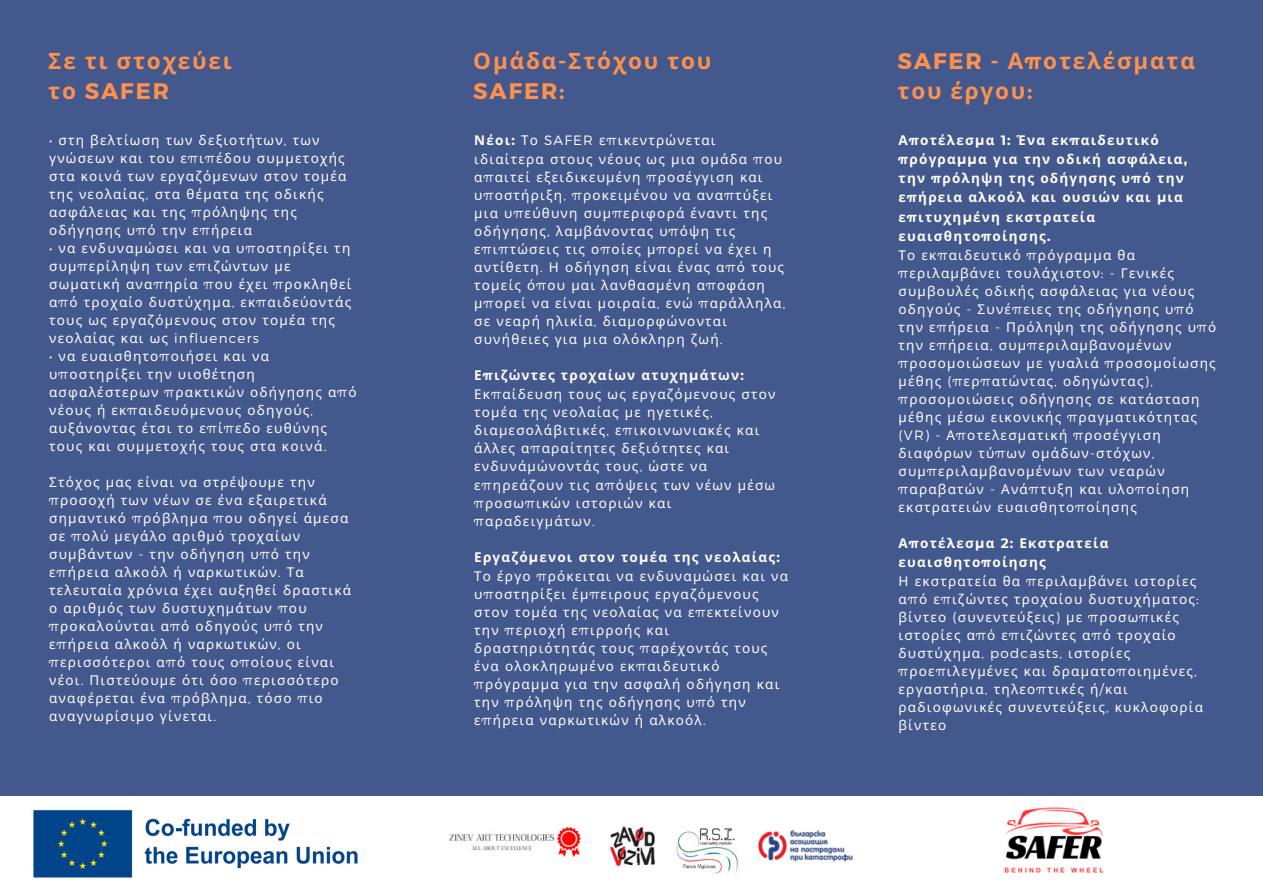
<style>
.page{position:relative;width:1263px;height:894px;background:#fff}
.page>*{position:absolute;margin:0;border:0;box-sizing:border-box;transform-origin:0 0}
.t1{font:700 22.5px/29.2px "Noto Sans";letter-spacing:.08em;color:#ff914d}
.t2{font:13.5px/18px "Noto Sans";letter-spacing:.09em;color:#fff}
.t3{font:700 13.5px/19.2px "Noto Sans";letter-spacing:.09em;color:#fff}
.s1{font-family:"Montserrat"}
.s2{font-family:"Montserrat";font-weight:300}
.s3{font-weight:700}
.s4{font-family:"Montserrat";font-weight:700}
.s5{font-weight:400}
</style>
<div class="page">
<img style="left:595px;top:795px;width:93px;height:72px">
<img style="left:443px;top:795px;width:152px;height:62px">
<img style="left:720px;top:795px;width:174px;height:67px">
<img style="left:934px;top:795px;width:240px;height:78px">
<div style="left:0;top:0;width:1263px;height:795px;background:#43588c"></div>
<img style="left:33px;top:809px;width:325px;height:69px">
<img style="left:655px;top:798px;width:102px;height:76px">
<p class="t1" style="left:48px;top:46px;width:185px">Σε τι στοχεύει το <span class="s1">SAFER</span></p>
<p class="t2" style="left:49px;top:131px;width:299px"><span class="s2">•</span> στη βελτίωση των δεξιοτήτων<span class="s2">,</span> των γνώσεων και του ε<span class="s2">π</span>ι<span class="s2">π</span>έδου συμμετοχής στα κοινά των εργαζόμενων στον τομέα της νεολαίας<span class="s2">,</span> στα θέματα της οδικής ασφάλειας και της <span class="s2">π</span>ρόληψης</p>
<p class="t2" style="left:273px;top:203px;width:25px">της</p>
<p class="t2" style="left:49px;top:221px;width:204px">οδήγησης υ<span class="s2">π</span>ό την ε<span class="s2">π</span>ήρεια</p>
<p class="t2" style="left:49px;top:239px;width:304px"><span class="s2">•</span> να ενδυναμώσει και να υ<span class="s2">π</span>οστηρίξει τη συμ<span class="s2">π</span>ερίληψη των ε<span class="s2">π</span>ιζώντων με σωματική ανα<span class="s2">π</span>ηρία <span class="s2">π</span>ου έχει <span class="s2">π</span>ροκληθεί α<span class="s2">π</span>ό</p>
<p class="t2" style="left:49px;top:293px;width:304px;text-indent:35px">τροχαίο δυστύχημα<span class="s2">,</span> εκ<span class="s2">π</span>αιδεύοντάς τους ως εργαζόμενους στον τομέα της νεολαίας και ως <span class="s2">influencers</span></p>
<p class="t2" style="left:49px;top:347px;width:309px"><span class="s2">•</span> να ευαισθητο<span class="s2">π</span>οιήσει και να υ<span class="s2">π</span>οστηρίξει την υιοθέτηση ασφαλέστερων <span class="s2">π</span>ρακτικών οδήγησης α<span class="s2">π</span>ό νέους ή εκ<span class="s2">π</span>αιδευόμενους οδηγούς<span class="s2">,</span></p>
<p class="t2" style="left:49px;top:419px;width:279px">αυξάνοντας έτσι το ε<span class="s2">π</span>ί<span class="s2">π</span>εδο ευθύνης τους και συμμετοχής τους στα κοινά<span class="s2">.</span></p>
<p class="t2" style="left:49px;top:473px;width:279px">Στόχος μας είναι να στρέψουμε την <span class="s2">π</span>ροσοχή των νέων σε ένα εξαιρετικά σημαντικό <span class="s2">π</span>ρόβλημα <span class="s2">π</span>ου</p>
<p class="t2" style="left:49px;top:509px;width:304px;text-indent:199px">οδηγεί άμεσα σε <span class="s2">π</span>ολύ μεγάλο αριθμό τροχαίων συμβάντων <span class="s2">-</span> την οδήγηση υ<span class="s2">π</span>ό την ε<span class="s2">π</span>ήρεια αλκοόλ ή ναρκωτικών<span class="s2">.</span> Τα τελευταία χρόνια έχει αυξηθεί δραστικά ο αριθμός των δυστυχημάτων <span class="s2">π</span>ου <span class="s2">π</span>ροκαλούνται α<span class="s2">π</span>ό οδηγούς υ<span class="s2">π</span>ό την ε<span class="s2">π</span>ήρεια αλκοόλ ή ναρκωτικών<span class="s2">,</span> οι <span class="s2">π</span>ερισσότεροι α<span class="s2">π</span>ό τους ο<span class="s2">π</span>οίους είναι νέοι<span class="s2">.</span> Πιστεύουμε ότι όσο <span class="s2">π</span>ερισσότερο αναφέρεται ένα <span class="s2">π</span>ρόβλημα<span class="s2">,</span> τόσο <span class="s2">π</span>ιο αναγνωρίσιμο γίνεται<span class="s2">.</span></p>
<h1 class="t1" style="left:473px;top:46px;width:239px">Ομάδα<span class="s1">-</span>Στόχου του<br><span class="s1">SAFER:</span></h1>
<p class="t2" style="left:474px;top:131px;width:313px"><span class="s3">Νέοι</span><span class="s4">:</span> Το <span class="s2">SAFER</span> ε<span class="s2">π</span>ικεντρώνεται ιδιαίτερα στους νέους ως μια ομάδα <span class="s2">π</span>ου α<span class="s2">π</span>αιτεί εξειδικευμένη <span class="s2">π</span>ροσέγγιση και υ<span class="s2">π</span>οστήριξη<span class="s2">, π</span>ροκειμένου να ανα<span class="s2">π</span>τύξει μια υ<span class="s2">π</span>εύθυνη συμ<span class="s2">π</span>εριφορά έναντι της οδήγησης<span class="s2">,</span> λαμβάνοντας υ<span class="s2">π</span>όψη τις ε<span class="s2">π</span>ι<span class="s2">π</span>τώσεις τις ο<span class="s2">π</span>οίες μ<span class="s2">π</span>ορεί να έχει η αντίθετη<span class="s2">.</span> Η οδήγηση είναι ένας α<span class="s2">π</span>ό τους τομείς ό<span class="s2">π</span>ου μαι λανθασμένη α<span class="s2">π</span>οφάση μ<span class="s2">π</span>ορεί να είναι μοιραία<span class="s2">,</span> ενώ <span class="s2">π</span>αράλληλα<span class="s2">,</span></p>
<p class="t2" style="left:474px;top:312px;width:254px">σε νεαρή ηλικία<span class="s2">,</span> διαμορφώνονται συνήθειες για μια ολόκληρη ζωή<span class="s2">.</span></p>
<p class="t2" style="left:474px;top:366px;width:303px"><span class="s3">Ε</span><span class="s4">π</span><span class="s3">ιζώντες τροχαίων ατυχη</span><span class="s4">μ</span><span class="s3">άτων</span><span class="s4">:<br></span>Εκ<span class="s2">π</span>αίδευση τους ως εργαζόμενους στον τομέα της νεολαίας με ηγετικές<span class="s2">, </span>διαμεσολάβιτικές<span class="s2">,</span> ε<span class="s2">π</span>ικοινωνιακές και άλλες α<span class="s2">π</span>αραίτητες δεξιότητες και ενδυνάμώνοντάς τους<span class="s2">,</span> ώστε να ε<span class="s2">π</span>ηρεάζουν τις α<span class="s2">π</span>όψεις των νέων μέσω <span class="s2">π</span>ροσω<span class="s2">π</span>ικών ιστοριών και <span class="s2">π</span>αραδειγμάτων<span class="s2">.</span></p>
<p class="t3" style="left:474px;top:546px;width:307px">Εργαζό<span class="s1">μ</span>ενοι στον το<span class="s1">μ</span>έα της νεολαίας<span class="s1">:<br></span><span class="s5">Το έργο</span> <span class="s2">π</span><span class="s5">ρόκειται να ενδυναμώσει</span></p>
<p class="t2" style="left:474px;top:566px;width:315px;text-indent:268px">και να υ<span class="s2">π</span>οστηρίξει έμ<span class="s2">π</span>ειρους εργαζόμενους στον τομέα της νεολαίας να ε<span class="s2">π</span>εκτείνουν την <span class="s2">π</span>εριοχή ε<span class="s2">π</span>ιρροής και δραστηριότητάς τους <span class="s2">π</span>αρέχοντάς τους ένα ολοκληρωμένο εκ<span class="s2">π</span>αιδευτικό <span class="s2">π</span>ρόγραμμα για την ασφαλή οδήγηση και την <span class="s2">π</span>ρόληψη της οδήγησης υ<span class="s2">π</span>ό την ε<span class="s2">π</span>ήρεια ναρκωτικών ή αλκοόλ<span class="s2">.</span></p>
<p class="t1" style="left:898px;top:46px;width:299px"><span class="s1">SAFER -</span> Α<span class="s1">π</span>οτελέσματα του έργου<span class="s1">:</span></p>
<p class="t3" style="left:898px;top:130px;width:290px">Α<span class="s1">π</span>οτέλεσ<span class="s1">μ</span>α <span class="s1">1:</span> Ένα εκ<span class="s1">π</span>αιδευτικό <span class="s1">π</span>ρόγρα<span class="s1">μμ</span>α για την οδική ασφάλεια<span class="s1">, </span>την <span class="s1">π</span>ρόληψη της οδήγησης υ<span class="s1">π</span>ό την ε<span class="s1">π</span>ήρεια αλκοόλ και ουσιών και <span class="s1">μ</span>ια ε<span class="s1">π</span>ιτυχη<span class="s1">μ</span>ένη εκστρατεία</p>
<p class="t2" style="left:898px;top:226px;width:297px"><span class="s3">ευαισθητο</span><span class="s4">π</span><span class="s3">οίησης</span><span class="s4">.<br></span>Το εκ<span class="s2">π</span>αιδευτικό <span class="s2">π</span>ρόγραμμα θα <span class="s2">π</span>εριλαμβάνει τουλάχιστον<span class="s2">: -</span> Γενικές συμβουλές οδικής ασφάλειας για νέους οδηγούς <span class="s2">-</span> Συνέ<span class="s2">π</span>ειες της οδήγησης υ<span class="s2">π</span>ό την ε<span class="s2">π</span>ήρεια <span class="s2">-</span> Πρόληψη της</p>
<p class="t2" style="left:898px;top:317px;width:319px;text-indent:211px">οδήγησης υ<span class="s2">π</span>ό την ε<span class="s2">π</span>ήρεια<span class="s2">,</span> συμ<span class="s2">π</span>εριλαμβανομένων <span class="s2">π</span>ροσομοιώσεων με γυαλιά <span class="s2">π</span>ροσομοίωσης μέθης <span class="s2">(π</span>ερ<span class="s2">π</span>ατώντας<span class="s2">,</span> οδηγώντας<span class="s2">), π</span>ροσομοιώσεις οδήγησης σε κατάσταση μέθης μέσω εικονικής <span class="s2">π</span>ραγματικότητας <span class="s2">(VR) -</span> Α<span class="s2">π</span>οτελεσματική <span class="s2">π</span>ροσέγγιση διαφόρων τύ<span class="s2">π</span>ων ομάδων<span class="s2">-</span>στόχων<span class="s2">, </span>συμ<span class="s2">π</span>εριλαμβανομένων των νεαρών <span class="s2">π</span>αραβατών <span class="s2">-</span> Ανά<span class="s2">π</span>τυξη και υλο<span class="s2">π</span>οίηση εκστρατειών ευαισθητο<span class="s2">π</span>οίησης</p>
<p class="t2" style="left:898px;top:533px;width:306px"><span class="s3">Α</span><span class="s4">π</span><span class="s3">οτέλεσ</span><span class="s4">μ</span><span class="s3">α</span> <span class="s4">2:</span> <span class="s3">Εκστρατεία ευαισθητο</span><span class="s4">π</span><span class="s3">οίησης<br></span>Η εκστρατεία θα <span class="s2">π</span>εριλαμβάνει ιστορίες α<span class="s2">π</span>ό ε<span class="s2">π</span>ιζώντες τροχαίου δυστυχήματος<span class="s2">: </span>βίντεο <span class="s2">(</span>συνεντεύξεις<span class="s2">)</span> με <span class="s2">π</span>ροσω<span class="s2">π</span>ικές ιστορίες α<span class="s2">π</span>ό ε<span class="s2">π</span>ιζώντες α<span class="s2">π</span>ό τροχαίο δυστύχημα<span class="s2">, podcasts,</span> ιστορίες <span class="s2">π</span>ροε<span class="s2">π</span>ιλεγμένες και δραματο<span class="s2">π</span>οιημένες<span class="s2">, </span>εργαστήρια<span class="s2">,</span> τηλεο<span class="s2">π</span>τικές ή<span class="s2">/</span>και ραδιοφωνικές συνεντεύξεις<span class="s2">,</span> κυκλοφορία βίντεο</p>
</div>
